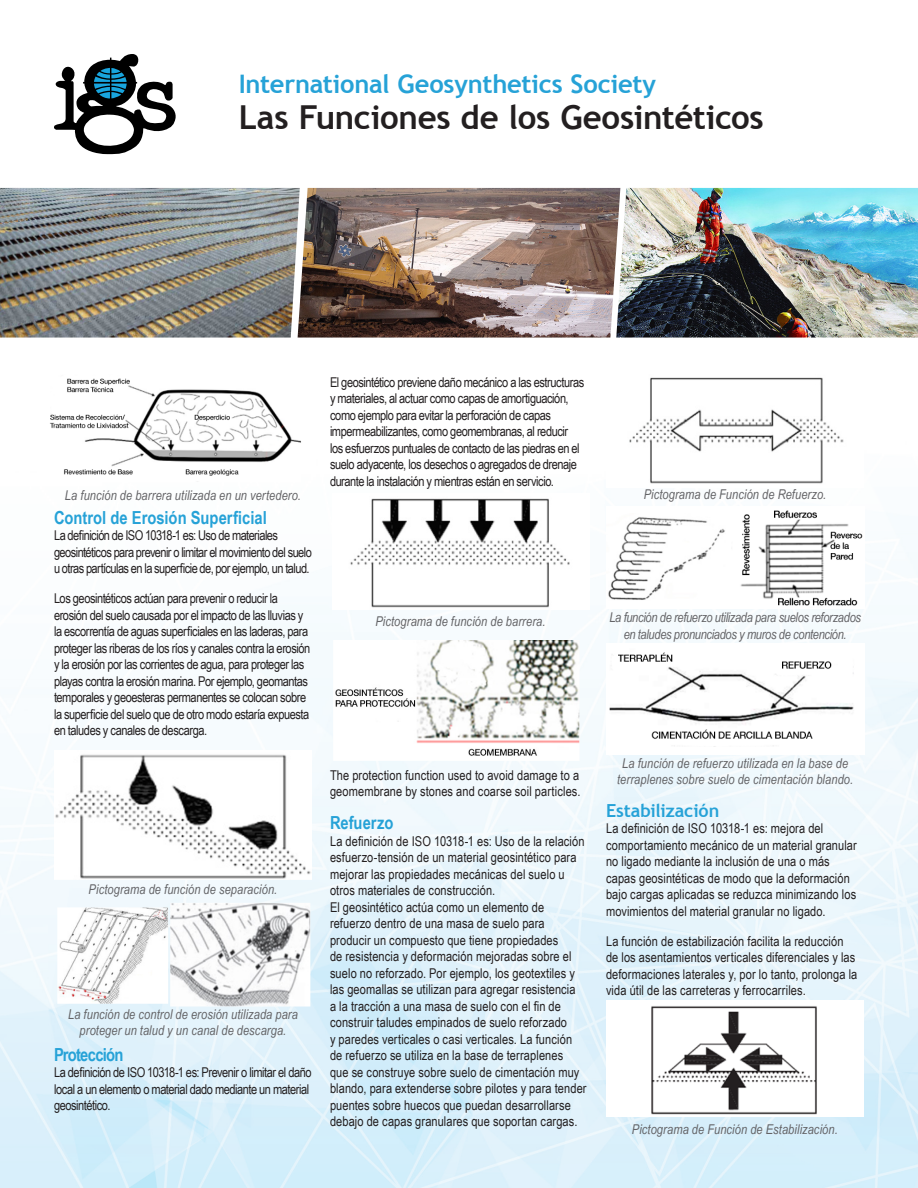
<style>
.page{position:relative;width:918px;height:1188px;background:#fff}
.page>*{position:absolute;margin:0;border:0;box-sizing:border-box;transform-origin:0 0}
.t1{font:700 33px "Trebuchet MS";letter-spacing:-.01em;color:#231f20}
.t2{font:700 25.5px "Trebuchet MS";letter-spacing:-.01em;color:#26a2d7}
.IGS_Text_Bullet_Poin{font:700 18px "Arial Narrow";color:#26a2d7}
.IGS_Text_Bullet_Poin-2{font:700 18px "Trebuchet MS";letter-spacing:-.01em;color:#26a2d7}
.IGS_Text_Bullet_Poin-3{font:700 18px "Arial Narrow";letter-spacing:-.04em;color:#26a2d7}
.IGS_Text_Bullet_Poin-4{font:13.5px/16.5px "Arial Narrow";letter-spacing:.005em;color:#231f20}
.IGS_Text_Bullet_Poin-5{font:13.5px/16.5px "Arial Narrow";letter-spacing:-.035em;color:#231f20}
.IGS_Text_Bullet_Poin-6{font:italic 13.5px/16.5px "Arial Narrow";letter-spacing:.005em;color:#636366;text-align:center}
.IGS_Text_Bullet_Poin-7{font:13.5px/16.5px "Arial Narrow";letter-spacing:-.04em;color:#231f20}
.IGS_Text_Bullet_Poin-8{font:italic 13.5px/16.5px "Arial Narrow";letter-spacing:-.025em;color:#636366;text-align:center}
</style>
<div class="page">
<img style="left:0;top:552px;width:918px;height:636px">
<img style="left:302px;top:188px;width:314px;height:150px">
<img style="left:616px;top:188px;width:302px;height:150px">
<img style="left:0;top:188px;width:300px;height:150px">
<svg style="left:54px;top:54px;width:122px;height:100px"></svg>
<img style="left:50px;top:378px;width:251px;height:98px">
<img style="left:54px;top:750px;width:258px;height:141px">
<img style="left:54px;top:907px;width:113px;height:100px">
<img style="left:167px;top:899px;width:146px;height:108px">
<div style="left:332px;top:493px;width:258px;height:116px;background:#fff"></div>
<img style="left:350px;top:498px;width:220px;height:110px">
<img style="left:330px;top:640px;width:261px;height:121px">
<img style="left:629px;top:377px;width:215px;height:107px">
<img style="left:606px;top:517px;width:120px;height:92px">
<svg style="left:726px;top:510px;width:138px;height:99px"></svg>
<img style="left:606px;top:643px;width:258px;height:112px">
<div style="left:606px;top:1001px;width:258px;height:116px;background:#fff"></div>
<img style="left:651px;top:1006px;width:166px;height:109px">
<h2 class="t2" style="left:239px;top:68px;width:419px">International Geosynthetics Society</h2>
<h1 class="t1" style="left:239px;top:97px;width:527px">Las Funciones de los Geosintéticos</h1>
<p class="IGS_Text_Bullet_Poin-6" style="left:65px;top:487px;width:238px">La función de barrera utilizada en un vertedero.</p>
<p class="IGS_Text_Bullet_Poin" style="left:54px;top:504px;width:214px">Control de Erosión Superficial</p>
<p class="IGS_Text_Bullet_Poin-7" style="left:54px;top:527px;width:259px">La definición de ISO 10318-1 es: Uso de materiales geosintéticos para prevenir o limitar el movimiento del suelo u otras partículas en la superficie de, por ejemplo, un talud.</p>
<p class="IGS_Text_Bullet_Poin-5" style="left:54px;top:590px;width:258px">Los geosintéticos actúan para prevenir o reducir la erosión del suelo causada por el impacto de las lluvias y la escorrentía de aguas superficiales en las laderas, para proteger las riberas de los ríos y canales contra la erosión y la erosión por las corrientes de agua, para proteger las playas contra la erosión marina. Por ejemplo, geomantas temporales y geoesteras permanentes se colocan sobre la superficie del suelo que de otro modo estaría expuesta en taludes y canales de descarga.</p>
<p class="IGS_Text_Bullet_Poin-6" style="left:89px;top:881px;width:190px">Pictograma de función de separación.</p>
<p class="IGS_Text_Bullet_Poin-6" style="left:68px;top:1005px;width:231px">La función de control de erosión utilizada para proteger un talud y un canal de descarga.</p>
<p class="IGS_Text_Bullet_Poin-3" style="left:54px;top:1041px;width:71px">Protección</p>
<p class="IGS_Text_Bullet_Poin-5" style="left:54px;top:1064px;width:259px">La definición de ISO 10318-1 es: Prevenir o limitar el daño local a un elemento o material dado mediante un material geosintético.</p>
<p class="IGS_Text_Bullet_Poin-5" style="left:330px;top:373px;width:256px">El geosintético previene daño mecánico a las estructuras y materiales, al actuar como capas de amortiguación, como ejemplo para evitar la perforación de capas impermeabilizantes, como geomembranas, al reducir los esfuerzos puntuales de contacto de las piedras en el suelo adyacente, los desechos o agregados de drenaje durante la instalación y mientras están en servicio.</p>
<p class="IGS_Text_Bullet_Poin-6" style="left:375px;top:613px;width:172px">Pictograma de función de barrera.</p>
<p class="IGS_Text_Bullet_Poin-4" style="left:330px;top:766px;width:252px">The protection function used to avoid damage to a geomembrane by stones and coarse soil particles.</p>
<p class="IGS_Text_Bullet_Poin" style="left:330px;top:809px;width:65px">Refuerzo</p>
<p class="IGS_Text_Bullet_Poin-4" style="left:330px;top:832px;width:256px">La definición de ISO 10318-1 es: Uso de la relación esfuerzo-tensión de un material geosintético para mejorar las propiedades mecánicas del suelo u otros materiales de construcción.</p>
<p class="IGS_Text_Bullet_Poin-4" style="left:330px;top:898px;width:258px">El geosintético actúa como un elemento de refuerzo dentro de una masa de suelo para producir un compuesto que tiene propiedades<br>de resistencia y deformación mejoradas sobre el suelo no reforzado. Por ejemplo, los geotextiles y las geomallas se utilizan para agregar resistencia<br>a la tracción a una masa de suelo con el fin de construir taludes empinados de suelo reforzado<br>y paredes verticales o casi verticales. La función de refuerzo se utiliza en la base de terraplenes<br>que se construye sobre suelo de cimentación muy blando, para extenderse sobre pilotes y para tender puentes sobre huecos que puedan desarrollarse debajo de capas granulares que soportan cargas.</p>
<p class="IGS_Text_Bullet_Poin-6" style="left:644px;top:486px;width:184px">Pictograma de Función de Refuerzo.</p>
<p class="IGS_Text_Bullet_Poin-8" style="left:609px;top:609px;width:253px">La función de refuerzo utilizada para suelos reforzados en taludes pronunciados y muros de contención.</p>
<p class="IGS_Text_Bullet_Poin-6" style="left:617px;top:754px;width:237px">La función de refuerzo utilizada en la base de terraplenes sobre suelo de cimentación blando.</p>
<p class="IGS_Text_Bullet_Poin-2" style="left:606px;top:799px;width:115px">Estabilización</p>
<p class="IGS_Text_Bullet_Poin-4" style="left:606px;top:820px;width:252px">La definición de ISO 10318-1 es: mejora del comportamiento mecánico de un material granular no ligado mediante la inclusión de una o más capas geosintéticas de modo que la deformación bajo cargas aplicadas se reduzca minimizando los movimientos del material granular no ligado.</p>
<p class="IGS_Text_Bullet_Poin-4" style="left:606px;top:932px;width:253px">La función de estabilización facilita la reducción de los asentamientos verticales diferenciales y las deformaciones laterales y, por lo tanto, prolonga la vida útil de las carreteras y ferrocarriles.</p>
<p class="IGS_Text_Bullet_Poin-6" style="left:632px;top:1121px;width:207px">Pictograma de Función de Estabilización.</p>
</div>
